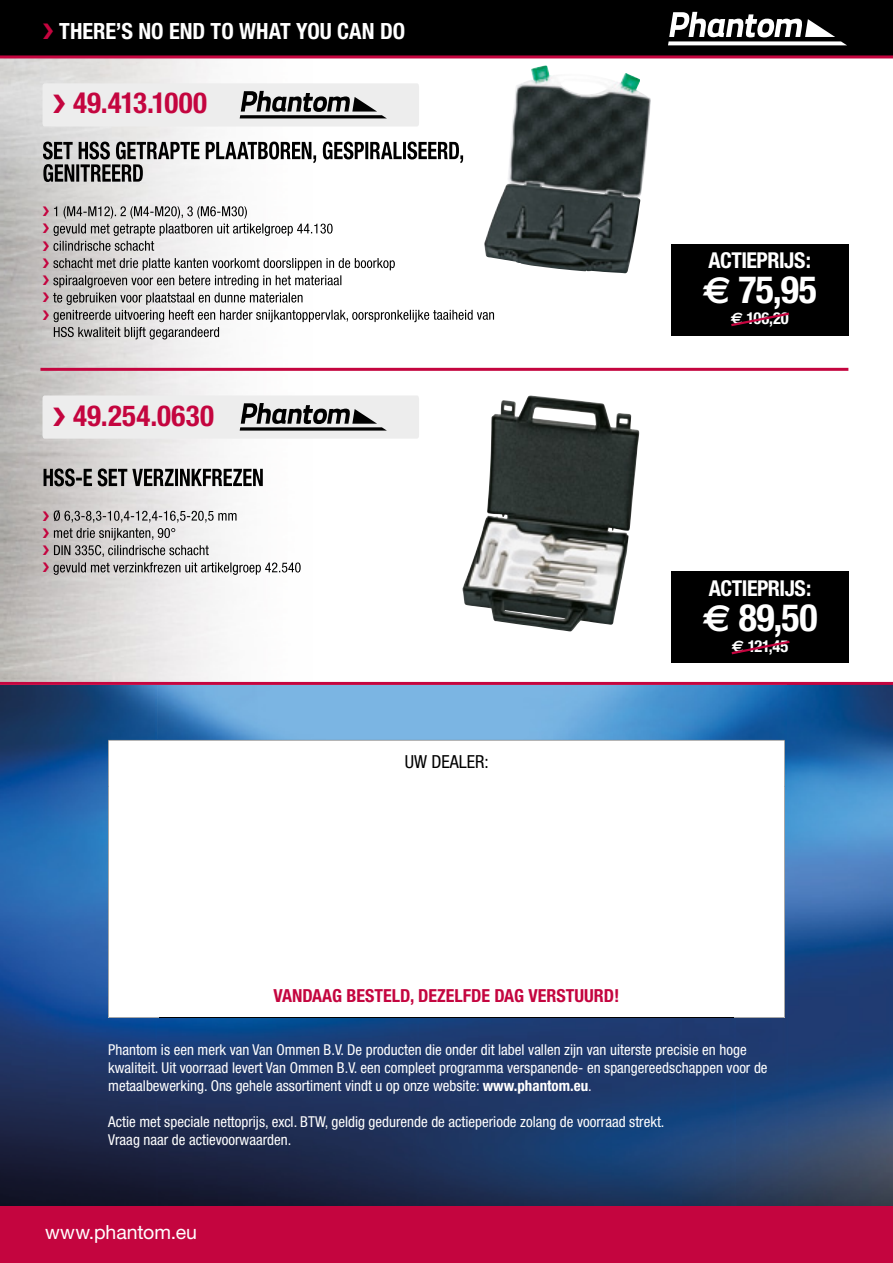
<style>
.page{position:relative;width:893px;height:1263px;background:#fff}
.page>*{position:absolute;margin:0;border:0;box-sizing:border-box;transform-origin:0 0}
.t1{font:700 condensed 37.8px "Helvetica Neue";letter-spacing:-.01em;color:#fff}
.t2{font:700 condensed 28.95px "Helvetica Neue";letter-spacing:-.01em;color:#c4053f}
.t3{font:700 condensed 28.95px "Helvetica Neue";letter-spacing:.01em;color:#c4053f}
.t4{font:700 condensed 22.35px "Helvetica Neue";color:#fff}
.t5{font:700 condensed 21.9px "Helvetica Neue";letter-spacing:-.02em;color:#fff}
.t6{font:19.5px "Helvetica Neue";color:#fff}
.t7{font:700 condensed 18px "Helvetica Neue";color:#c4053f}
.t8{font:condensed 18px "Helvetica Neue";color:#000}
.t9{font:700 condensed 16.5px "Helvetica Neue";letter-spacing:-.01em;color:#fff}
.t10{font:condensed 15px/18px "Helvetica Neue";color:#fff}
.t11{font:13.8px/17.2px "Zapf Dingbats";color:#c4053f;text-align:justify}
.s1{color:#c4053f}
.s2{font-family:"Euro Sans";font-stretch:normal}
.s3{font-weight:700}
</style>
<div class="page">
<img style="left:0;top:685px;width:157px;height:521px">
<img style="left:157px;top:685px;width:631px;height:105px">
<img style="left:788px;top:685px;width:105px;height:521px">
<img style="left:736px;top:790px;width:52px;height:416px">
<img style="left:157px;top:1017px;width:579px;height:189px">
<img style="left:0;top:58px;width:587px;height:624px">
<svg style="left:43px;top:207px;width:6px;height:9px"></svg>
<svg style="left:43px;top:224px;width:6px;height:9px"></svg>
<svg style="left:43px;top:241px;width:6px;height:10px"></svg>
<svg style="left:43px;top:258px;width:6px;height:10px"></svg>
<svg style="left:43px;top:276px;width:6px;height:9px"></svg>
<svg style="left:43px;top:293px;width:6px;height:9px"></svg>
<svg style="left:43px;top:310px;width:6px;height:10px"></svg>
<svg style="left:43px;top:511px;width:6px;height:9px"></svg>
<svg style="left:43px;top:528px;width:6px;height:10px"></svg>
<svg style="left:43px;top:545px;width:6px;height:10px"></svg>
<svg style="left:43px;top:563px;width:6px;height:9px"></svg>
<div style="left:0;top:1206px;width:893px;height:57px;background:#c4053f"></div>
<div style="left:0;top:0;width:893px;height:57px;background:#000"></div>
<svg style="left:668px;top:12px;width:179px;height:33px"></svg>
<hr style="left:0;top:55px;width:893px;height:3px;background:#c4053f">
<img style="left:160px;top:1017px;width:573px;height:1px">
<svg style="left:108px;top:740px;width:676px;height:277px"></svg>
<svg style="left:43px;top:83px;width:376px;height:44px;background:#d4d4d4"></svg>
<hr style="left:0;top:682px;width:893px;height:3px;background:#c4053f">
<img style="left:484px;top:65px;width:167px;height:208px">
<hr style="left:40px;top:368px;width:808px;height:3px;background:#c4053f">
<svg style="left:43px;top:395px;width:376px;height:44px;background:#d4d4d4"></svg>
<img style="left:463px;top:396px;width:105px;height:235px">
<div style="left:671px;top:244px;width:177px;height:92px;background:#000"></div>
<div style="left:671px;top:571px;width:178px;height:92px;background:#000"></div>
<img style="left:43px;top:142px;width:421px;height:21px">
<img style="left:43px;top:164px;width:100px;height:18px">
<img style="left:50px;top:206px;width:197px;height:13px">
<img style="left:50px;top:224px;width:283px;height:12px">
<img style="left:50px;top:241px;width:104px;height:10px">
<img style="left:50px;top:258px;width:345px;height:12px">
<img style="left:50px;top:275px;width:291px;height:13px">
<img style="left:50px;top:293px;width:253px;height:12px">
<img style="left:50px;top:310px;width:445px;height:12px">
<img style="left:43px;top:327px;width:176px;height:12px">
<div style="left:406px;top:755px;width:81px;height:13px;background:#fff"></div>
<svg style="left:731px;top:312px;width:59px;height:15px"></svg>
<svg style="left:731px;top:640px;width:59px;height:15px"></svg>
<img style="left:44px;top:468px;width:219px;height:18px">
<img style="left:50px;top:510px;width:187px;height:13px">
<img style="left:50px;top:528px;width:125px;height:12px">
<img style="left:50px;top:545px;width:159px;height:12px">
<img style="left:50px;top:562px;width:251px;height:13px">
<h3 class="t4" style="left:43px;top:17px;width:364px"><span class="s1">❯</span> THERE’S NO END TO WHAT YOU CAN DO</h3>
<h2 class="t2" style="left:53px;top:86px;width:156px">❯ 49.413.1000</h2>
<p class="t11" style="left:43px;top:203px;width:9px">❯ ❯ ❯ ❯ ❯ ❯ ❯</p>
<h2 class="t3" style="left:53px;top:398px;width:163px">❯ 49.254.0630</h2>
<p class="t11" style="left:43px;top:507px;width:9px">❯ ❯ ❯ ❯</p>
<p class="t8" style="left:405px;top:751px;width:85px">UW DEALER:</p>
<h3 class="t5" style="left:708px;top:247px;width:104px">ACTIEPRIJS:</h3>
<h1 class="t1" style="left:703px;top:267px;width:116px"><span class="s2">€</span> 75,95</h1>
<p class="t9" style="left:731px;top:309px;width:59px"><span class="s2">€</span> 106,20</p>
<h3 class="t5" style="left:709px;top:575px;width:104px">ACTIEPRIJS:</h3>
<h1 class="t1" style="left:703px;top:595px;width:116px"><span class="s2">€</span> 89,50</h1>
<p class="t9" style="left:732px;top:636px;width:58px"><span class="s2">€</span> 121,45</p>
<p class="t7" style="left:273px;top:984px;width:347px">VANDAAG BESTELD, DEZELFDE DAG VERSTUURD!</p>
<p class="t10" style="left:108px;top:1040px;width:661px">Phantom is een merk van Van Ommen B.V. De producten die onder dit label vallen zijn van uiterste precisie en hoge kwaliteit. Uit voorraad levert Van Ommen B.V. een compleet programma verspanende- en spangereedschappen voor de metaalbewerking. Ons gehele assortiment vindt u op onze website: <span class="s3">www.phantom.eu</span>.</p>
<p class="t10" style="left:108px;top:1112px;width:558px">Actie met speciale nettoprijs, excl. BTW, geldig gedurende de actieperiode zolang de voorraad strekt.<br>Vraag naar de actievoorwaarden.</p>
<h3 class="t6" style="left:45px;top:1220px;width:154px">www.phantom.eu</h3>
</div>
